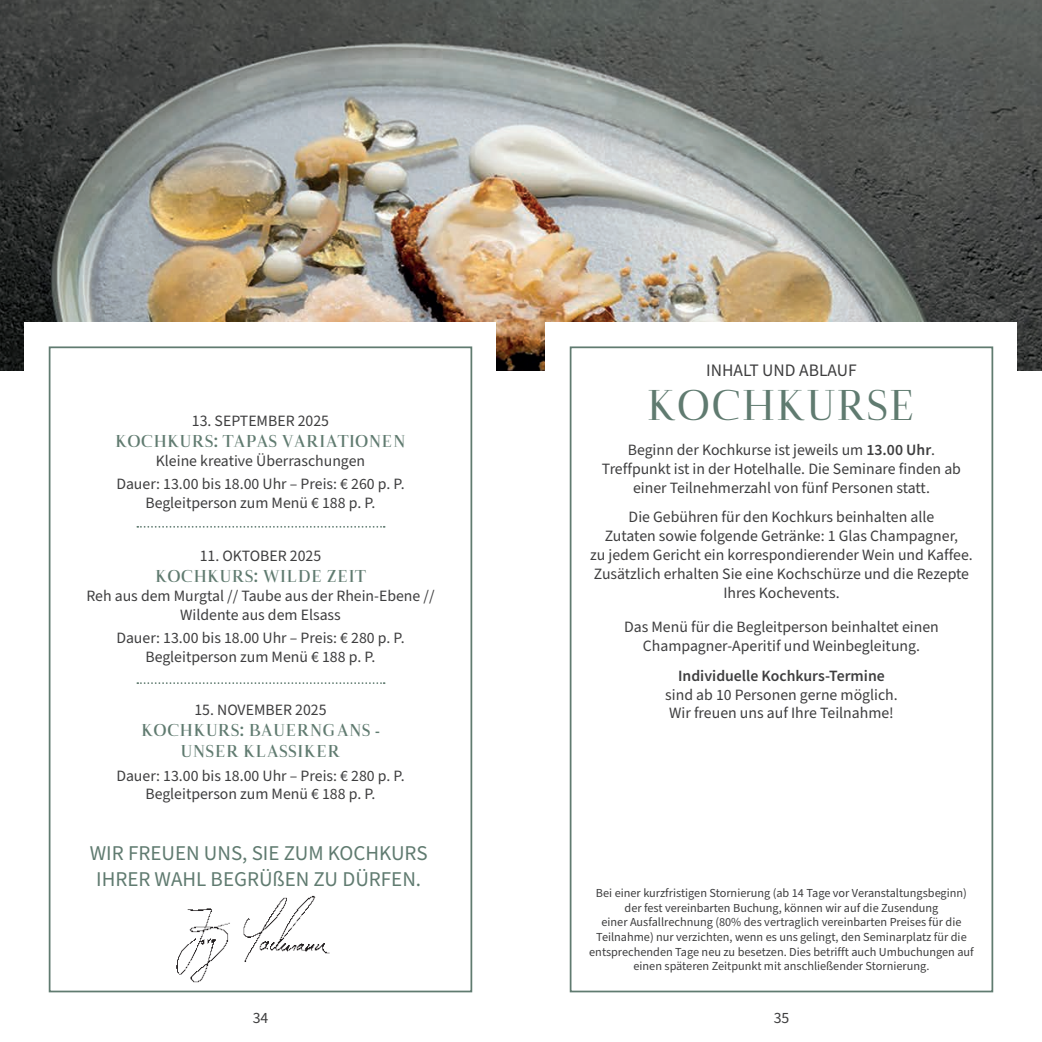
<style>
.page{position:relative;width:1042px;height:1042px;background:#fff}
.page>*{position:absolute;margin:0;border:0;box-sizing:border-box;transform-origin:0 0}
.t1{font:43.75px "Naia";color:#607b70}
.t2{font:21px/25.2px "Source Sans Pro";color:#607b70;text-align:center}
.t3{font:600 17.5px "Naia";color:#607b70}
.t4{font:17.5px "Source Sans Pro";color:#3e3e3f}
.t5{font:15.75px/18.9px "Source Sans Pro";color:#3e3e3f;text-align:center}
.t6{font:600 15.75px "Source Sans Pro";color:#3e3e3f}
.t7{font:12.25px/14.7px "Source Sans Pro";color:#3e3e3f;text-align:center}
.s1{font-weight:600}
</style>
<div class="page">
<img style="left:0;top:0;width:1042px;height:371px">
<div style="left:546px;top:322px;width:471px;height:670px;background:#fff"></div>
<div style="left:25px;top:322px;width:471px;height:670px;background:#fff"></div>
<svg style="left:137px;top:526px;width:248px;height:2px"></svg>
<svg style="left:137px;top:682px;width:248px;height:2px"></svg>
<div style="left:570px;top:346px;width:423px;height:646px;border:2px solid #607b70"></div>
<img style="left:176px;top:895px;width:154px;height:88px">
<div style="left:49px;top:346px;width:423px;height:646px;border:2px solid #607b70"></div>
<p class="t5" style="left:192px;top:412px;width:139px">13. SEPTEMBER 2025</p>
<p class="t3" style="left:115px;top:430px;width:292px">KOCHKURS: TAPAS VARIATIONEN</p>
<p class="t5" style="left:156px;top:452px;width:211px">Kleine kreative Überraschungen</p>
<p class="t5" style="left:116px;top:475px;width:290px">Dauer: 13.00 bis 18.00 Uhr – Preis: € 260 p. P.</p>
<p class="t5" style="left:145px;top:494px;width:232px">Begleitperson zum Menü € 188 p. P.</p>
<p class="t5" style="left:200px;top:547px;width:123px">11. OKTOBER 2025</p>
<p class="t3" style="left:155px;top:565px;width:212px">KOCHKURS: WILDE ZEIT</p>
<p class="t5" style="left:86px;top:586px;width:350px">Reh aus dem Murgtal // Taube aus der Rhein-Ebene //<br>Wildente aus dem Elsass</p>
<p class="t5" style="left:116px;top:629px;width:290px">Dauer: 13.00 bis 18.00 Uhr – Preis: € 280 p. P.</p>
<p class="t5" style="left:145px;top:648px;width:232px">Begleitperson zum Menü € 188 p. P.</p>
<p class="t5" style="left:194px;top:700px;width:134px">15. NOVEMBER 2025</p>
<p class="t3" style="left:141px;top:719px;width:240px">KOCHKURS: BAUERNGANS -</p>
<p class="t3" style="left:181px;top:740px;width:161px">UNSER KLASSIKER</p>
<p class="t5" style="left:116px;top:766px;width:290px">Dauer: 13.00 bis 18.00 Uhr – Preis: € 280 p. P.</p>
<p class="t5" style="left:145px;top:785px;width:232px">Begleitperson zum Menü € 188 p. P.</p>
<p class="t2" style="left:90px;top:841px;width:339px">WIR FREUEN UNS, SIE ZUM KOCHKURS<br>IHRER WAHL BEGRÜßEN ZU DÜRFEN.</p>
<p class="t4" style="left:706px;top:358px;width:152px">INHALT UND ABLAUF</p>
<p class="t1" style="left:646px;top:377px;width:271px">KOCHKURSE</p>
<p class="t5" style="left:628px;top:441px;width:309px">Beginn der Kochkurse ist jeweils um <span class="s1">13.00 Uhr</span>.</p>
<p class="t5" style="left:602px;top:460px;width:361px">Treffpunkt ist in der Hotelhalle. Die Seminare finden ab einer Teilnehmerzahl von fünf Personen statt.</p>
<p class="t5" style="left:628px;top:508px;width:307px">Die Gebühren für den Kochkurs beinhalten alle</p>
<p class="t5" style="left:605px;top:527px;width:355px">Zutaten sowie folgende Getränke: 1 Glas Champagner,</p>
<p class="t5" style="left:590px;top:546px;width:384px">zu jedem Gericht ein korrespondierender Wein und Kaffee.<br>Zusätzlich erhalten Sie eine Kochschürze und die Rezepte<br>Ihres Kochevents.</p>
<p class="t5" style="left:624px;top:618px;width:316px">Das Menü für die Begleitperson beinhaltet einen<br>Champagner-Aperitif und Weinbegleitung.</p>
<p class="t6" style="left:678px;top:665px;width:208px">Individuelle Kochkurs-Termine</p>
<p class="t5" style="left:665px;top:685px;width:234px">sind ab 10 Personen gerne möglich.</p>
<p class="t5" style="left:669px;top:704px;width:226px">Wir freuen uns auf Ihre Teilnahme!</p>
<p class="t7" style="left:596px;top:886px;width:372px">Bei einer kurzfristigen Stornierung (ab 14 Tage vor Veranstaltungsbeginn) der fest vereinbarten Buchung, können wir auf die Zusendung</p>
<p class="t7" style="left:601px;top:915px;width:361px">einer Ausfallrechnung (80% des vertraglich vereinbarten Preises für die</p>
<p class="t7" style="left:589px;top:930px;width:386px">Teilnahme) nur verzichten, wenn es uns gelingt, den Seminarplatz für die entsprechenden Tage neu zu besetzen. Dies betrifft auch Umbuchungen auf einen späteren Zeitpunkt mit anschließender Stornierung.</p>
<p class="t5" style="left:253px;top:1009px;width:17px">34</p>
<p class="t5" style="left:773px;top:1009px;width:17px">35</p>
</div>
